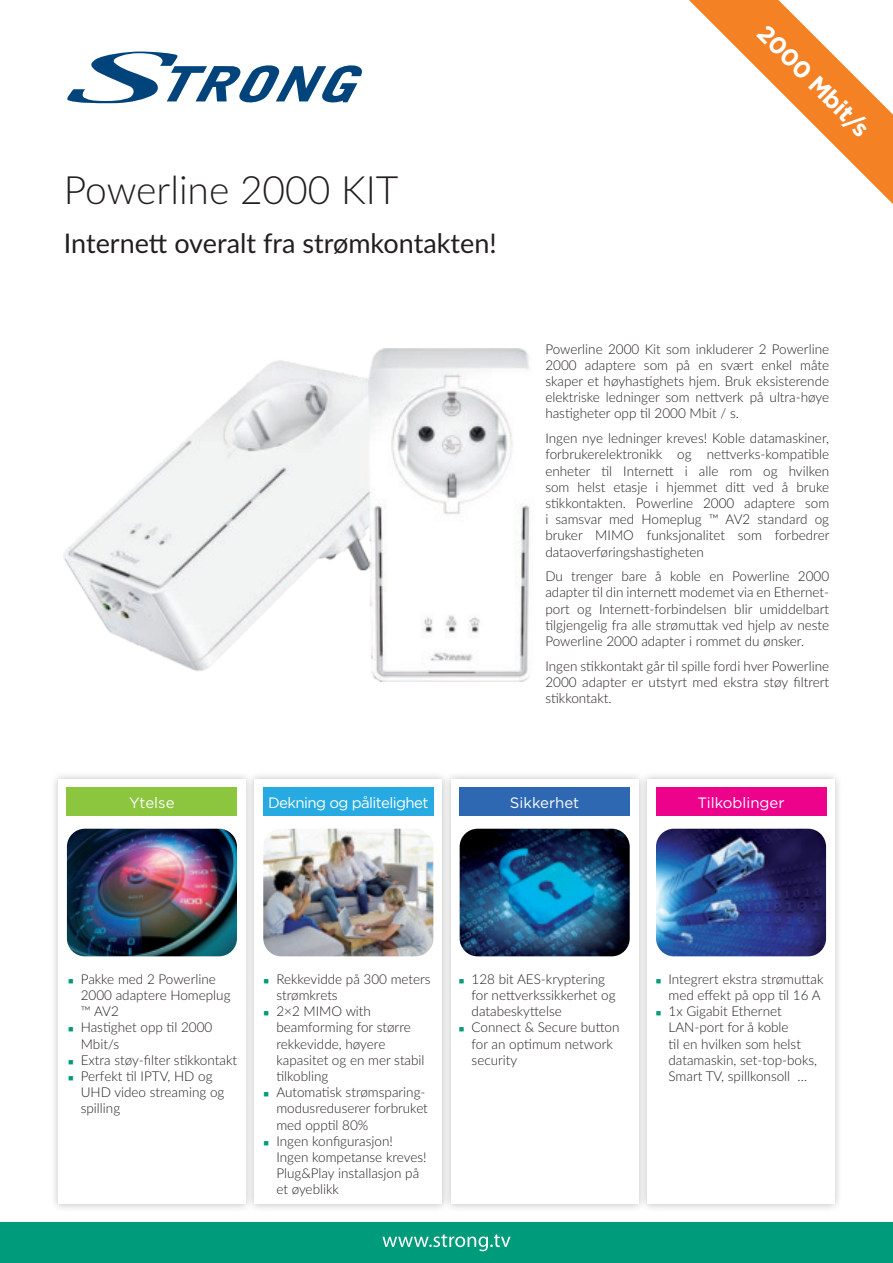
<style>
.page{position:relative;width:893px;height:1263px;background:#fff}
.page>*{position:absolute;margin:0;border:0;box-sizing:border-box;transform-origin:0 0}
.t1{font:300 39px "Lato";color:#231f20}
.t2{font:27px "Lato";color:#231f20}
.t3{font:700 24px "Gotham";color:#fff}
.t4{font:15px "Gotham";letter-spacing:-.025em;color:#fff}
.t5{font:15px "Gotham";color:#fff}
.t6{font:300 13.5px/16.2px "Lato";color:#231f20;text-align:justify}
</style>
<div class="page">
<svg style="left:67px;top:52px;width:295px;height:52px"></svg>
<svg style="left:689px;top:0;width:204px;height:204px"></svg>
<div style="left:50px;top:771px;width:204px;height:441px;background:#231f20;opacity:.3"></div>
<div style="left:58px;top:779px;width:187px;height:425px;background:#fff"></div>
<div style="left:246px;top:771px;width:204px;height:441px;background:#231f20;opacity:.3"></div>
<div style="left:255px;top:779px;width:187px;height:425px;background:#fff"></div>
<div style="left:443px;top:771px;width:204px;height:441px;background:#231f20;opacity:.3"></div>
<div style="left:451px;top:779px;width:187px;height:425px;background:#fff"></div>
<div style="left:639px;top:771px;width:204px;height:441px;background:#231f20;opacity:.3"></div>
<div style="left:647px;top:779px;width:188px;height:425px;background:#fff"></div>
<img style="left:67px;top:829px;width:170px;height:127px">
<img style="left:656px;top:829px;width:170px;height:127px">
<img style="left:460px;top:829px;width:170px;height:127px">
<img style="left:263px;top:829px;width:170px;height:127px">
<img style="left:64px;top:349px;width:466px;height:332px">
<div style="left:0;top:1222px;width:893px;height:41px;background:#009b7a"></div>
<svg style="left:382px;top:1234px;width:129px;height:17px"></svg>
<div style="left:67px;top:787px;width:170px;height:29px;background:#8bc63e"></div>
<div style="left:263px;top:787px;width:170px;height:29px;background:#26aae1"></div>
<div style="left:460px;top:787px;width:170px;height:29px;background:#2e68b3"></div>
<div style="left:656px;top:787px;width:170px;height:29px;background:#ed028c"></div>
<h1 class="t1" style="left:64px;top:175px;width:336px">Powerline 2000 KIT</h1>
<h2 class="t2" style="left:64px;top:224px;width:435px">Internett overalt fra strømkontakten!</h2>
<h3 class="t3" style="left:769px;top:21px;width:148px;rotate:45deg">2000 Mbit/s</h3>
<p class="t6" style="left:545px;top:342px;width:285px">Powerline 2000 Kit som inkluderer 2 Powerline 2000 adaptere som på en svært enkel måte skaper et høyhastighets hjem. Bruk eksisterende elektriske ledninger som nettverk på ultra-høye hastigheter opp til 2000 Mbit / s.</p>
<p class="t6" style="left:545px;top:430px;width:286px">Ingen nye ledninger kreves! Koble datamaskiner, forbrukerelektronikk og nettverks-kompatible enheter til Internett i alle rom og hvilken som helst etasje i hjemmet ditt ved å bruke stikkontakten. Powerline 2000 adaptere som i samsvar med Homeplug ™ AV2 standard og bruker MIMO funksjonalitet som forbedrer dataoverføringshastigheten</p>
<p class="t6" style="left:545px;top:568px;width:285px">Du trenger bare å koble en Powerline 2000 adapter til din internett modemet via en Ethernet&shy;port og Internett-forbindelsen blir umiddelbart tilgjengelig fra alle strømuttak ved hjelp av neste Powerline 2000 adapter i rommet du ønsker.</p>
<p class="t6" style="left:545px;top:657px;width:285px">Ingen stikkontakt går til spille fordi hver Powerline 2000 adapter er utstyrt med ekstra støy filtrert stikkontakt.</p>
<p class="t4" style="left:129px;top:796px;width:47px">Ytelse</p>
<p class="t4" style="left:268px;top:796px;width:162px">Dekning og pålitelighet</p>
<p class="t5" style="left:510px;top:796px;width:71px">Sikkerhet</p>
<p class="t5" style="left:697px;top:796px;width:88px">Tilkoblinger</p>
<p class="t6" style="left:81px;top:972px;width:158px;text-align:left">Pakke med 2 Powerline<br>2000 adaptere Homeplug ™ AV2<br>Hastighet opp til 2000<br>Mbit/s<br>Extra støy-filter stikkontakt<br>Perfekt til IPTV, HD og<br>UHD video streaming og spilling</p>
<p class="t6" style="left:276px;top:972px;width:156px;text-align:left">Rekkevidde på 300 meters strømkrets<br>2×2 MIMO with beamforming for større rekkevidde, høyere kapasitet og en mer stabil tilkobling<br>Automatisk strømsparing&shy;modusreduserer forbruket med opptil 80%<br>Ingen konfigurasjon!<br>Ingen kompetanse kreves!<br>Plug&amp;Play installasjon på et øyeblikk</p>
<p class="t6" style="left:472px;top:970px;width:149px;text-align:left">128 bit AES-kryptering for nettverkssikkerhet og databeskyttelse<br>Connect &amp; Secure button for an optimum network security</p>
<p class="t6" style="left:668px;top:970px;width:156px;text-align:left">Integrert ekstra strømuttak med effekt på opp til 16 A<br>1x Gigabit Ethernet<br>LAN-port for å koble<br>til en hvilken som helst datamaskin, set-top-boks,<br>Smart TV, spillkonsoll …</p>
</div>
